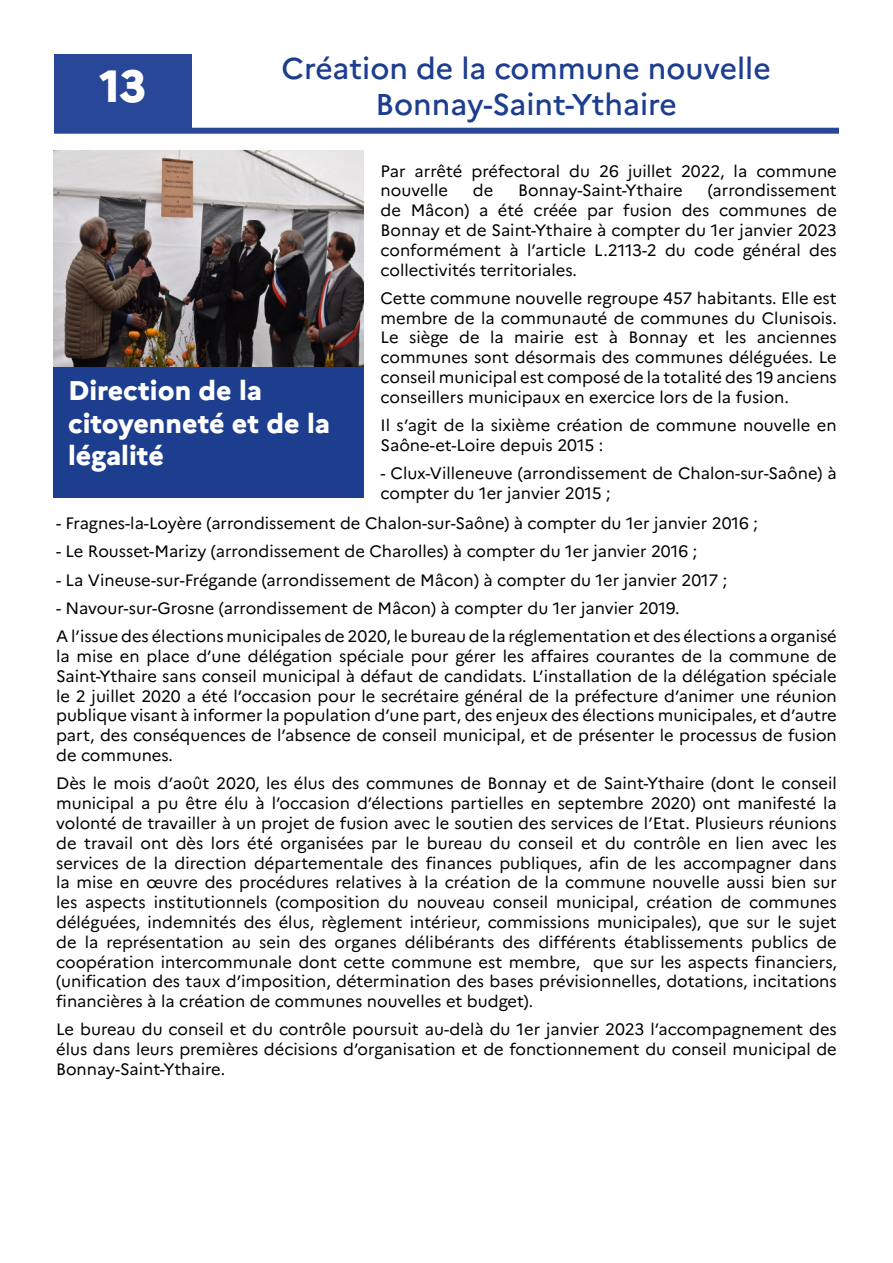
<style>
.page{position:relative;width:893px;height:1263px;background:#fff}
.page>*{position:absolute;margin:0;border:0;box-sizing:border-box;transform-origin:0 0}
.t1{font:800 45px "Marianne";color:#fff}
.t2{font:500 30px/36px "Marianne";color:#1d3d8f;text-align:center}
.t3{font:800 27px/32.4px "Marianne";color:#fff}
.t4{font:16.5px/19.8px "Marianne";color:#000;text-align:justify}
</style>
<div class="page">
<div style="left:54px;top:54px;width:137px;height:76px;background:#284798"></div>
<div style="left:54px;top:128px;width:785px;height:6px;background:#284798"></div>
<div style="left:54px;top:367px;width:310px;height:130px;background:#1d3d8f"></div>
<img style="left:53px;top:150px;width:311px;height:216px">
<h1 class="t1" style="left:100px;top:51px;width:48px">13</h1>
<h2 class="t2" style="left:282px;top:48px;width:491px">Création de la commune nouvelle<br>Bonnay-Saint-Ythaire</h2>
<p class="t4" style="left:381px;top:159px;width:458px">Par arrêté préfectoral du 26 juillet 2022, la commune nouvelle</p>
<p class="t4" style="left:381px;top:179px;width:458px;text-indent:327px">(arrondissement de Mâcon) a été créée par fusion des communes de Bonnay et de Saint-Ythaire à compter du 1er janvier 2023 conformément à l’article L.2113-2 du code général des collectivités territoriales.</p>
<p class="t4" style="left:381px;top:287px;width:458px">Cette commune nouvelle regroupe 457 habitants. Elle est membre de la communauté de communes du Clunisois.<br>Le siège de la mairie est à Bonnay et les anciennes communes sont désormais des communes déléguées. Le conseil municipal est composé de la totalité des 19 anciens conseillers municipaux en exercice lors de la fusion.</p>
<p class="t4" style="left:381px;top:414px;width:458px">Il s’agit de la sixième création de commune nouvelle en<br>Saône-et-Loire depuis 2015 :</p>
<p class="t4" style="left:381px;top:462px;width:458px">- Clux-Villeneuve (arrondissement de Chalon-sur-Saône) à compter du 1er janvier 2015 ;</p>
<p class="t4" style="left:56px;top:512px;width:703px">- Fragnes-la-Loyère (arrondissement de Chalon-sur-Saône) à compter du 1er janvier 2016 ;</p>
<p class="t4" style="left:56px;top:540px;width:642px">- Le Rousset-Marizy (arrondissement de Charolles) à compter du 1er janvier 2016 ;</p>
<p class="t4" style="left:56px;top:568px;width:673px">- La Vineuse-sur-Frégande (arrondissement de Mâcon) à compter du 1er janvier 2017 ;</p>
<p class="t4" style="left:56px;top:593px;width:782px;line-height:28.3px">- Navour-sur-Grosne (arrondissement de Mâcon) à compter du 1er janvier 2019.<br>A l’issue des élections municipales de 2020, le bureau de la réglementation et des élections a organisé</p>
<p class="t4" style="left:56px;top:645px;width:782px">la mise en place d’une délégation spéciale pour gérer les affaires courantes de la commune de Saint-Ythaire sans conseil municipal à défaut de candidats. L’installation de la délégation spéciale le 2 juillet 2020 a été l’occasion pour le secrétaire général de la préfecture d’animer une réunion publique visant à informer la population d’une part, des enjeux des élections municipales, et d’autre part, des conséquences de l’absence de conseil municipal, et de présenter le processus de fusion de communes.</p>
<p class="t4" style="left:56px;top:772px;width:782px">Dès le mois d’août 2020, les élus des communes de Bonnay et de Saint-Ythaire (dont le conseil municipal a pu être élu à l’occasion d’élections partielles en septembre 2020) ont manifesté la volonté de travailler à un projet de fusion avec le soutien des services de l’Etat. Plusieurs réunions de travail ont dès lors été organisées par le bureau du conseil et du contrôle en lien avec les services de la direction départementale des finances publiques, afin de les accompagner dans la mise en œuvre des procédures relatives à la création de la commune nouvelle aussi bien sur les aspects institutionnels (composition du nouveau conseil municipal, création de communes déléguées, indemnités des élus, règlement intérieur, commissions municipales), que sur le sujet de la représentation au sein des organes délibérants des différents établissements publics de coopération intercommunale dont cette commune est membre, que sur les aspects financiers, (unification des taux d’imposition, détermination des bases prévisionnelles, dotations, incitations financières à la création de communes nouvelles et budget).</p>
<p class="t4" style="left:56px;top:1018px;width:782px">Le bureau du conseil et du contrôle poursuit au-delà du 1er janvier 2023 l’accompagnement des élus dans leurs premières décisions d’organisation et de fonctionnement du conseil municipal de Bonnay-Saint-Ythaire.</p>
<p class="t4" style="left:473px;top:179px;width:22px">de</p>
<p class="t4" style="left:518px;top:179px;width:166px">Bonnay-Saint-Ythaire</p>
<h3 class="t3" style="left:68px;top:372px;width:264px">Direction de la citoyenneté et de la légalité</h3>
</div>
